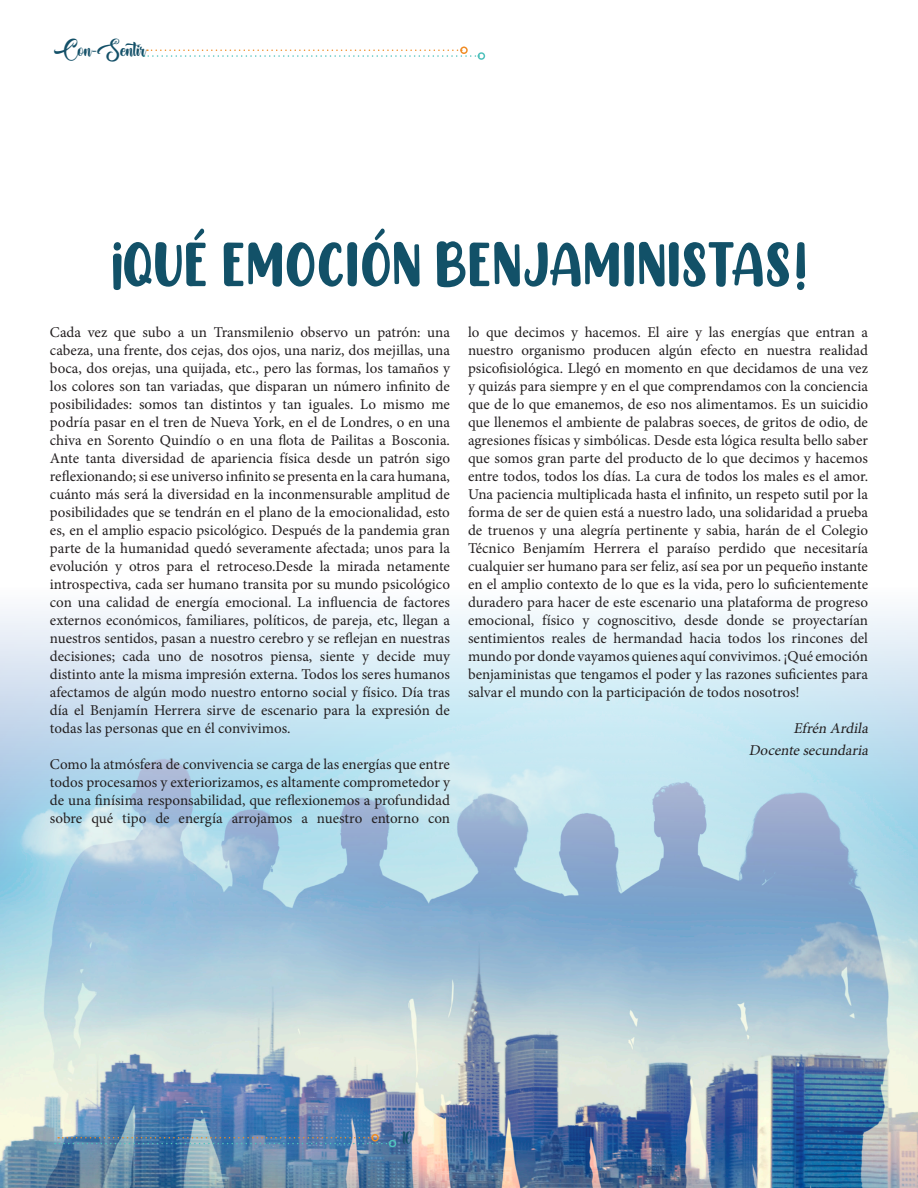
<style>
.page{position:relative;width:918px;height:1188px;background:#fff}
.page>*{position:absolute;margin:0;border:0;box-sizing:border-box;transform-origin:0 0}
.t1{font:52.5px "CHICKEN Pie Height";color:#125168}
.t2{font:18px "Awake the Beauty";color:#135068}
.t3{font:16.5px "Awake the Beauty";color:#135068}
.t4{font:15px/18px "Minion Pro";color:#231f20;text-align:justify}
.t5{font:italic 15px "Minion Pro";color:#231f20}
</style>
<div class="page">
<img style="left:0;top:609px;width:918px;height:579px">
<div style="left:478px;top:52px;width:7px;height:8px;border:2px solid #4fc1bc;border-radius:50%"></div>
<div style="left:389px;top:1140px;width:7px;height:7px;border:2px solid #4fc1bc;border-radius:50%"></div>
<svg style="left:144px;top:50px;width:335px;height:7px"></svg>
<div style="left:460px;top:46px;width:8px;height:8px;border:2px solid #f08d27;border-radius:50%"></div>
<svg style="left:55px;top:1137px;width:336px;height:7px;background:#5b84a7"></svg>
<div style="left:371px;top:1134px;width:8px;height:8px;border:2px solid #f08d27;border-radius:50%"></div>
<p class="t2" style="left:54px;top:36px;width:96px">Con-Sentir</p>
<p class="t1" style="left:110px;top:221px;width:699px">¡QUÉ EMOCIÓN BENJAMINISTAS!</p>
<p class="t4" style="left:50px;top:323px;width:402px">Cada vez que subo a un Transmilenio observo un patrón: una cabeza, una frente, dos cejas, dos ojos, una nariz, dos mejillas, una boca, dos orejas, una quijada, etc., pero las formas, los tamaños y los colores son tan variadas, que disparan un número infinito de posibilidades: somos tan distintos y tan iguales. Lo mismo me podría pasar en el tren de Nueva York, en el de Londres, o en una chiva en Sorento Quindío o en una flota de Pailitas a Bosconia.<br>Ante tanta diversidad de apariencia física desde un patrón sigo reflexionando; si ese universo infinito se presenta en la cara humana, cuánto más será la diversidad en la inconmensurable amplitud de posibilidades que se tendrán en el plano de la emocionalidad, esto es, en el amplio espacio psicológico. Después de la pandemia gran parte de la humanidad quedó severamente afectada; unos para la evolución y otros para el retroceso.Desde la mirada netamente introspectiva, cada ser humano transita por su mundo psicológico con una calidad de energía emocional. La influencia de factores externos económicos, familiares, políticos, de pareja, etc, llegan a nuestros sentidos, pasan a nuestro cerebro y se reflejan en nuestras decisiones; cada uno de nosotros piensa, siente y decide muy distinto ante la misma impresión externa. Todos los seres humanos afectamos de algún modo nuestro entorno social y físico. Día tras día el Benjamín Herrera sirve de escenario para la expresión de todas las personas que en él convivimos.</p>
<p class="t4" style="left:50px;top:755px;width:402px">Como la atmósfera de convivencia se carga de las energías que entre todos procesamos y exteriorizamos, es altamente comprometedor y de una finísima responsabilidad, que reflexionemos a profundidad sobre qué tipo de energía arrojamos a nuestro entorno con</p>
<p class="t4" style="left:468px;top:323px;width:402px">lo que decimos y hacemos. El aire y las energías que entran a nuestro organismo producen algún efecto en nuestra realidad psicofisiológica. Llegó en momento en que decidamos de una vez y quizás para siempre y en el que comprendamos con la conciencia que de lo que emanemos, de eso nos alimentamos. Es un suicidio que llenemos el ambiente de palabras soeces, de gritos de odio, de agresiones físicas y simbólicas. Desde esta lógica resulta bello saber que somos gran parte del producto de lo que decimos y hacemos entre todos, todos los días. La cura de todos los males es el amor.<br>Una paciencia multiplicada hasta el infinito, un respeto sutil por la forma de ser de quien está a nuestro lado, una solidaridad a prueba de truenos y una alegría pertinente y sabia, harán de el Colegio Técnico Benjamím Herrera el paraíso perdido que necesitaría cualquier ser humano para ser feliz, así sea por un pequeño instante en el amplio contexto de lo que es la vida, pero lo suficientemente duradero para hacer de este escenario una plataforma de progreso emocional, físico y cognoscitivo, desde donde se proyectarían sentimientos reales de hermandad hacia todos los rincones del mundo por donde vayamos quienes aquí convivimos. ¡Qué emoción benjaministas que tengamos el poder y las razones suficientes para salvar el mundo con la participación de todos nosotros!</p>
<p class="t5" style="left:793px;top:718px;width:80px">Efrén Ardila</p>
<p class="t5" style="left:749px;top:740px;width:124px">Docentesecundaria</p>
<p class="t3" style="left:402px;top:1126px;width:11px">10</p>
</div>
